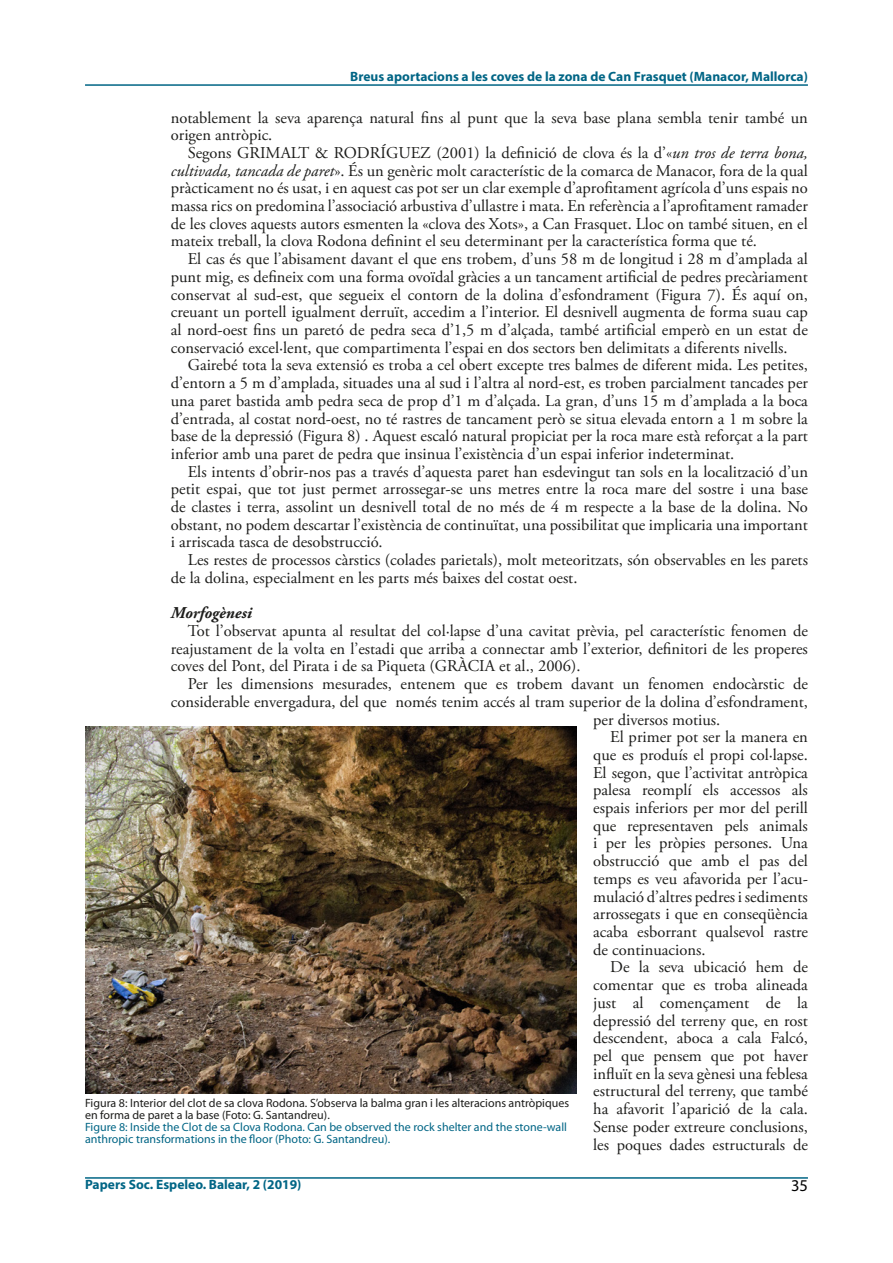
<style>
.page{position:relative;width:893px;height:1263px;background:#fff}
.page>*{position:absolute;margin:0;border:0;box-sizing:border-box;transform-origin:0 0}
.t1{font:16.5px/17.7px "Adobe Garamond Pro";color:#1d1d1b;text-align:justify}
.t2{font:italic 700 16.5px "Adobe Garamond Pro";color:#1d1d1b}
.t3{font:16.5px "Myriad Pro";color:#000}
.t4{font:700 13.5px "Myriad Pro";color:#006585}
.t5{font:12px/12px "Myriad Pro";color:#006585}
.t6{font:12px/12px "Myriad Pro";color:#1d1d1b}
.s1{font-style:italic}
</style>
<div class="page">
<hr style="left:85px;top:84px;width:723px;height:2px;background:#006585">
<hr style="left:85px;top:1177px;width:723px;height:2px;background:#006585">
<img style="left:85px;top:726px;width:491px;height:368px">
<p class="t4" style="left:350px;top:67px;width:459px">Breus aportacions a les coves de la zona de Can Frasquet (Manacor, Mallorca)</p>
<p class="t1" style="left:171px;top:109px;width:639px">notablement la seva aparença natural fins al punt que la seva base plana sembla tenir també un origen antròpic.</p>
<p class="t1" style="left:171px;top:144px;width:639px;text-indent:17px">Segons GRIMALT &amp; RODRÍGUEZ (2001) la definició de clova és la d’«<span class="s1">un tros de terra bona, cultivada, tancada de paret</span>». És un genèric molt característic de la comarca de Manacor, fora de la qual pràcticament no és usat, i en aquest cas pot ser un clar exemple d’aprofitament agrícola d’uns espais no massa rics on predomina l’associació arbustiva d’ullastre i mata. En referència a l’aprofitament ramader de les cloves aquests autors esmenten la «clova des Xots», a Can Frasquet. Lloc on també situen, en el mateix treball, la clova Rodona definint el seu determinant per la característica forma que té.</p>
<p class="t1" style="left:171px;top:251px;width:639px;text-indent:17px">El cas és que l’abisament davant el que ens trobem, d’uns 58 m de longitud i 28 m d’amplada al punt mig, es defineix com una forma ovoïdal gràcies a un tancament artificial de pedres precàriament conservat al sud-est, que segueix el contorn de la dolina d’esfondrament (Figura 7). És aquí on, creuant un portell igualment derruït, accedim a l’interior. El desnivell augmenta de forma suau cap al nord-oest fins un paretó de pedra seca d’1,5 m d’alçada, també artificial emperò en un estat de conservació excel·lent, que compartimenta l’espai en dos sectors ben delimitats a diferents nivells.</p>
<p class="t1" style="left:171px;top:357px;width:639px;text-indent:17px">Gairebé tota la seva extensió es troba a cel obert excepte tres balmes de diferent mida. Les petites, d’entorn a 5 m d’amplada, situades una al sud i l’altra al nord-est, es troben parcialment tancades per una paret bastida amb pedra seca de prop d’1 m d’alçada. La gran, d’uns 15 m d’amplada a la boca d’entrada, al costat nord-oest, no té rastres de tancament però se situa elevada entorn a 1 m sobre la base de la depressió (Figura 8) . Aquest escaló natural propiciat per la roca mare està reforçat a la part inferior amb una paret de pedra que insinua l’existència d’un espai inferior indeterminat.</p>
<p class="t1" style="left:171px;top:463px;width:639px;text-indent:17px">Els intents d’obrir-nos pas a través d’aquesta paret han esdevingut tan sols en la localització d’un petit espai, que tot just permet arrossegar-se uns metres entre la roca mare del sostre i una base de clastes i terra, assolint un desnivell total de no més de 4 m respecte a la base de la dolina. No obstant, no podem descartar l’existència de continuïtat, una possibilitat que implicaria una important i arriscada tasca de desobstrucció.</p>
<p class="t1" style="left:171px;top:552px;width:639px;text-indent:17px">Les restes de processos càrstics (colades parietals), molt meteoritzats, són observables en les parets de la dolina, especialment en les parts més baixes del costat oest.</p>
<p class="t2" style="left:171px;top:603px;width:82px">Morfogènesi</p>
<p class="t1" style="left:171px;top:622px;width:639px;text-indent:17px">Tot l’observat apunta al resultat del col·lapse d’una cavitat prèvia, pel característic fenomen de reajustament de la volta en l’estadi que arriba a connectar amb l’exterior, definitori de les properes coves del Pont, del Pirata i de sa Piqueta (GRÀCIA et al., 2006).</p>
<p class="t1" style="left:188px;top:676px;width:622px">Per les dimensions mesurades, entenem que es trobem davant un fenomen endocàrstic de</p>
<p class="t1" style="left:171px;top:693px;width:639px">considerable envergadura, del que només tenim accés al tram superior de la dolina d’esfondrament,</p>
<p class="t1" style="left:593px;top:711px;width:129px">per diversos motius.</p>
<p class="t1" style="left:610px;top:729px;width:199px">El primer pot ser la manera en</p>
<p class="t1" style="left:593px;top:746px;width:216px">que es produís el propi col·lapse.</p>
<p class="t1" style="left:593px;top:764px;width:216px">El segon, que l’activitat antròpica</p>
<p class="t1" style="left:593px;top:782px;width:216px">palesa reomplí els accessos als</p>
<p class="t1" style="left:593px;top:799px;width:216px">espais inferiors per mor del perill</p>
<p class="t1" style="left:593px;top:817px;width:216px">que representaven pels animals</p>
<p class="t1" style="left:593px;top:835px;width:216px">i per les pròpies persones. Una</p>
<p class="t1" style="left:593px;top:853px;width:216px">obstrucció que amb el pas del</p>
<p class="t1" style="left:593px;top:870px;width:215px">temps es veu afavorida per l’acu-</p>
<p class="t1" style="left:593px;top:888px;width:216px">mulació d’altres pedres i sediments</p>
<p class="t1" style="left:593px;top:906px;width:216px">arrossegats i que en conseqüència</p>
<p class="t1" style="left:593px;top:923px;width:216px">acaba esborrant qualsevol rastre</p>
<p class="t1" style="left:593px;top:941px;width:114px">de continuacions.</p>
<p class="t1" style="left:610px;top:959px;width:199px">De la seva ubicació hem de</p>
<p class="t1" style="left:593px;top:977px;width:216px">comentar que es troba alineada</p>
<p class="t1" style="left:593px;top:994px;width:216px">just al començament de la</p>
<p class="t1" style="left:593px;top:1012px;width:216px">depressió del terreny que, en rost</p>
<p class="t1" style="left:593px;top:1030px;width:216px">descendent, aboca a cala Falcó,</p>
<p class="t1" style="left:593px;top:1047px;width:216px">pel que pensem que pot haver</p>
<p class="t1" style="left:593px;top:1065px;width:216px">influït en la seva gènesi una feblesa</p>
<p class="t1" style="left:593px;top:1083px;width:216px">estructural del terreny, que també</p>
<p class="t1" style="left:593px;top:1100px;width:216px">ha afavorit l’aparició de la cala.</p>
<p class="t1" style="left:593px;top:1118px;width:216px">Sense poder extreure conclusions,</p>
<p class="t1" style="left:593px;top:1136px;width:216px">les poques dades estructurals de</p>
<p class="t6" style="left:85px;top:1097px;width:486px">Figura 8: Interior del clot de sa clova Rodona. S’observa la balma gran i les alteracions antròpiques en forma de paret a la base (Foto: G. Santandreu).</p>
<p class="t5" style="left:85px;top:1121px;width:483px">Figure 8: Inside the Clot de sa Clova Rodona. Can be observed the rock shelter and the stone-wall anthropic transformations in the floor (Photo: G. Santandreu).</p>
<p class="t4" style="left:85px;top:1176px;width:218px">Papers Soc. Espeleo. Balear, 2 (2019)</p>
<p class="t3" style="left:791px;top:1176px;width:18px">35</p>
</div>
